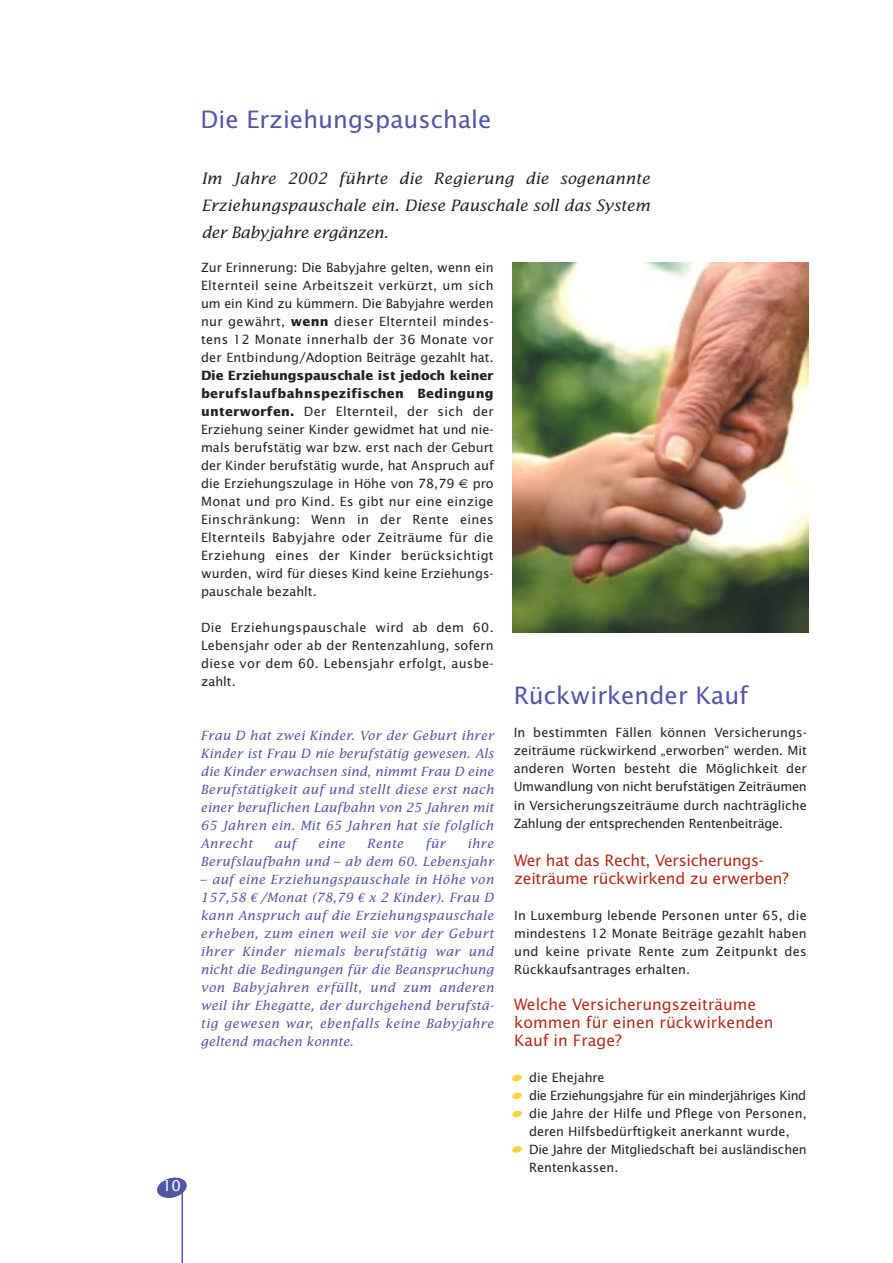
<style>
.page{position:relative;width:893px;height:1263px;background:#fff}
.page>*{position:absolute;margin:0;border:0;box-sizing:border-box;transform-origin:0 0}
.t1{font:24px "Lucida Sans";color:#5155a4}
.t2{font:italic 15.75px/27px "Lucida";letter-spacing:-.005em;color:#231f1f;text-align:justify}
.t3{font:15.75px/18px "Lucida Sans";color:#b22c19}
.t4{font:15.75px/18px "Lucida Sans";letter-spacing:-.02em;color:#b22c19}
.t5{font:15px "Lucida Sans";color:#fff}
.t6{font:12.75px/18px "Lucida Sans";color:#231f1f;text-align:justify}
.t7{font:italic 12.75px/18px "Lucida";letter-spacing:.02em;color:#5155a4;text-align:justify}
.s1{font-weight:700}
.s2{font-family:"Euro Sans"}
.s3{font-family:"Euro Serif"}
</style>
<div class="page">
<img style="left:512px;top:263px;width:296px;height:369px">
<svg style="left:512px;top:1074px;width:10px;height:8px"></svg>
<svg style="left:512px;top:1092px;width:10px;height:8px"></svg>
<svg style="left:512px;top:1110px;width:10px;height:8px"></svg>
<svg style="left:512px;top:1146px;width:10px;height:7px"></svg>
<hr style="left:182px;top:1184px;width:1px;height:79px;background:#5155a4">
<svg style="left:157px;top:1177px;width:30px;height:22px"></svg>
<p class="t5" style="left:162px;top:1179px;width:20px">10</p>
<h1 class="t1" style="left:200px;top:110px;width:292px">Die Erziehungspauschale</h1>
<p class="t2" style="left:201px;top:166px;width:450px">Im Jahre 2002 führte die Regierung die sogenannte Erziehungspauschale ein. Diese Pauschale soll das System der Babyjahre ergänzen.</p>
<p class="t6" style="left:201px;top:260px;width:294px">Zur Erinnerung: Die Babyjahre gelten, wenn ein Elternteil seine Arbeitszeit verkürzt, um sich um ein Kind zu kümmern. Die Babyjahre werden nur gewährt, <span class="s1">wenn</span> dieser Elternteil mindes&shy;tens 12 Monate innerhalb der 36 Monate vor der Entbindung/Adoption Beiträge gezahlt hat.</p>
<p class="t6" style="left:201px;top:368px;width:294px"><span class="s1">Die Erziehungspauschale ist jedoch keiner berufslaufbahnspezifischen Bedingung unterworfen.</span> Der Elternteil, der sich der Erziehung seiner Kinder gewidmet hat und nie&shy;mals berufstätig war bzw. erst nach der Geburt der Kinder berufstätig wurde, hat Anspruch auf die Erziehungszulage in Höhe von 78,79 <span class="s2">€</span> pro Monat und pro Kind. Es gibt nur eine einzige Einschränkung: Wenn in der Rente eines Elternteils Babyjahre oder Zeiträume für die Erziehung eines der Kinder berücksichtigt wurden, wird für dieses Kind keine Erziehungs&shy;pauschale bezahlt.</p>
<p class="t6" style="left:201px;top:620px;width:294px">Die Erziehungspauschale wird ab dem 60.<br>Lebensjahr oder ab der Rentenzahlung, sofern diese vor dem 60. Lebensjahr erfolgt, ausbe&shy;zahlt.</p>
<p class="t7" style="left:200px;top:728px;width:294px">Frau D hat zwei Kinder. Vor der Geburt ihrer Kinder ist Frau D nie berufstätig gewesen. Als die Kinder erwachsen sind, nimmt Frau D eine Berufstätigkeit auf und stellt diese erst nach einer beruflichen Laufbahn von 25 Jahren mit 65 Jahren ein. Mit 65 Jahren hat sie folglich Anrecht</p>
<p class="t7" style="left:274px;top:836px;width:24px">auf</p>
<p class="t7" style="left:318px;top:836px;width:29px">eine</p>
<p class="t7" style="left:366px;top:836px;width:38px">Rente</p>
<p class="t7" style="left:425px;top:836px;width:22px">für</p>
<p class="t7" style="left:200px;top:836px;width:294px;text-align:right">ihre<br>Berufslaufbahn und – ab dem 60. Lebensjahr</p>
<p class="t7" style="left:200px;top:872px;width:295px">– auf eine Erziehungspauschale in Höhe von 157,58 <span class="s3">€</span> /Monat (78,79 <span class="s3">€</span> x 2 Kinder). Frau D kann Anspruch auf die Erziehungspauschale erheben, zum einen weil sie vor der Geburt ihrer Kinder niemals berufstätig war und nicht die Bedingungen für die Beanspruchung von Babyjahren erfüllt, und zum anderen weil ihr Ehegatte, der durchgehend berufstä&shy;tig gewesen war, ebenfalls keine Babyjahre geltend machen konnte.</p>
<h1 class="t1" style="left:513px;top:686px;width:236px">Rückwirkender Kauf</h1>
<p class="t6" style="left:513px;top:725px;width:294px">In bestimmten Fällen können Versicherungs&shy;zeiträume rückwirkend „erworben“ werden. Mit anderen Worten besteht die Möglichkeit der Umwandlung von nicht berufstätigen Zeiträumen in Versicherungszeiträume durch nachträgliche Zahlung der entsprechenden Rentenbeiträge.</p>
<p class="t4" style="left:514px;top:853px;width:276px">Wer hat das Recht, Versicherungs&shy;zeiträume rückwirkend zu erwerben?</p>
<p class="t6" style="left:514px;top:908px;width:294px">In Luxemburg lebende Personen unter 65, die mindestens 12 Monate Beiträge gezahlt haben und keine private Rente zum Zeitpunkt des Rückkaufsantrages erhalten.</p>
<p class="t3" style="left:514px;top:997px;width:261px">Welche Versicherungszeiträume kommen für einen rückwirkenden<br>Kauf in Frage?</p>
<p class="t6" style="left:529px;top:1070px;width:279px;text-align:left">die Ehejahre<br>die Erziehungsjahre für ein minderjähriges Kind die Jahre der Hilfe und Pflege von Personen, deren Hilfsbedürftigkeit anerkannt wurde, Die Jahre der Mitgliedschaft bei ausländischen Rentenkassen.</p>
</div>
